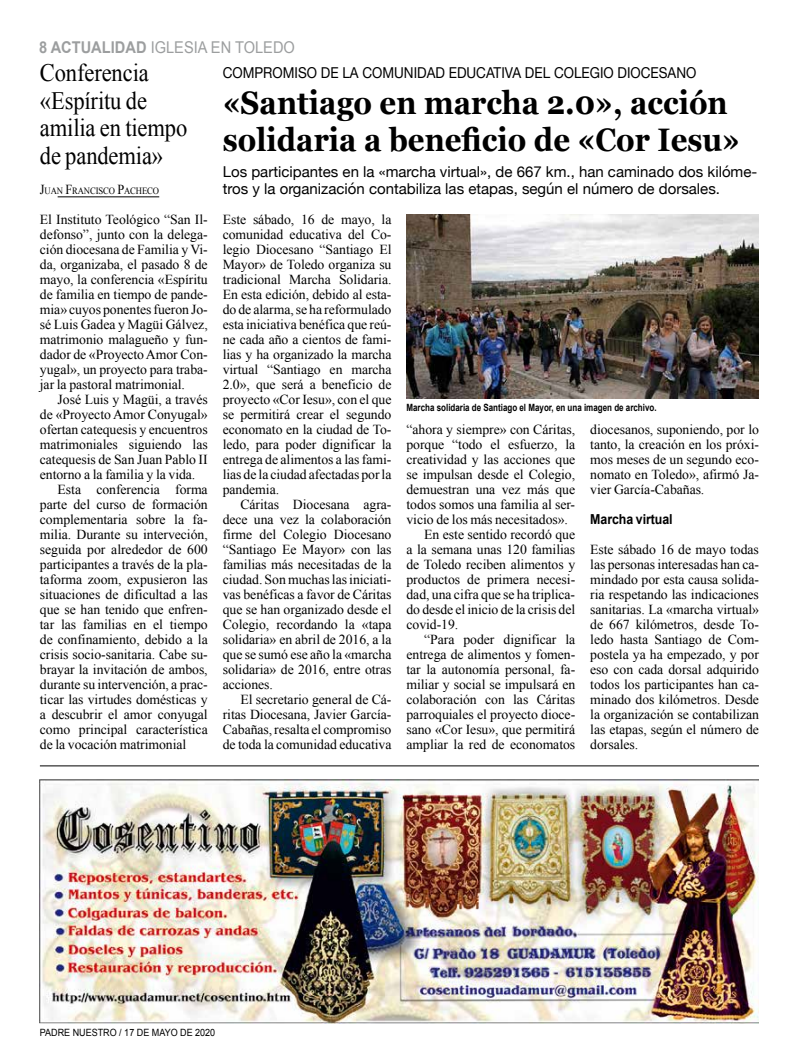
<style>
.page{position:relative;width:798px;height:1063px;background:#fff}
.page>*{position:absolute;margin:0;border:0;box-sizing:border-box;transform-origin:0 0}
.t1{font:700 32.5px/36.2px "Georgia";color:#000;scale:.9 1}
.t2{font:25px/27.5px "Times New Roman";letter-spacing:-.005em;color:#000;scale:.9 1}
.t3{font:16.25px "Arial";color:#9c9e9f;scale:.9 1}
.t4{font:15px/17.5px "Helvetica Neue";color:#000}
.t5{font:15px "Helvetica Neue";color:#000;scale:.9 1}
.t6{font:13.75px/15px "Times New Roman";letter-spacing:-.005em;color:#000;text-align:justify}
.t7{font:700 13.75px "Arial";letter-spacing:-.005em;color:#000;scale:.9 1}
.t8{font:700 10px "Arial";color:#000;scale:.8 1}
.t9{font:10px "Arial";color:#000;scale:.9 1}
.t10{font:9.62px "Times New Roman";letter-spacing:-.015em;color:#000;scale:.9 1}
.s1{font-weight:700}
.s2{font-size:13.75px}
</style>
<div class="page">
<img style="left:40px;top:779px;width:718px;height:244px">
<hr style="left:40px;top:766px;width:718px;height:1px;background:#000">
<img style="left:406px;top:215px;width:352px;height:184px">
<hr style="left:58px;top:197px;width:101px;height:1px;background:#000">
<p class="t3" style="left:39px;top:37px;width:286px"><span class="s1">8 ACTUALIDAD</span> IGLESIA EN TOLEDO</p>
<p class="t5" style="left:223px;top:62px;width:527px">COMPROMISO DE LA COMUNIDAD EDUCATIVA DEL COLEGIO DIOCESANO</p>
<h1 class="t1" style="left:223px;top:83px;width:576px">«Santiago en marcha 2.0», acción solidaria a beneficio de «Cor Iesu»</h1>
<p class="t4" style="left:223px;top:164px;width:536px">Los participantes en la «marcha virtual», de 667 km., han caminado dos kilóme&shy;tros y la organización contabiliza las etapas, según el número de dorsales.</p>
<p class="t6" style="left:223px;top:212px;width:170px">Este sábado, 16 de mayo, la comunidad educativa del Co&shy;legio Diocesano “Santiago El Mayor» de Toledo organiza su tradicional Marcha Solidaria.<br>En esta edición, debido al esta&shy;do de alarma, se ha reformulado esta iniciativa benéfica que reú&shy;ne cada año a cientos de fami&shy;lias y ha organizado la marcha virtual “Santiago en marcha 2.0», que será a beneficio de proyecto «Cor Iesu», con el que se permitirá crear el segundo economato en la ciudad de To&shy;ledo, para poder dignificar la entrega de alimentos a las fami&shy;lias de la ciudad afectadas por la pandemia.</p>
<p class="t6" style="left:223px;top:497px;width:170px;text-indent:18px">Cáritas Diocesana agra&shy;dece una vez la colaboración firme del Colegio Diocesano “Santiago Ee Mayor» con las familias más necesitadas de la ciudad. Son muchas las iniciati&shy;vas benéficas a favor de Cáritas que se han organizado desde el Colegio, recordando la «tapa solidaria» en abril de 2016, a la que se sumó ese año la «marcha solidaria» de 2016, entre otras acciones.</p>
<p class="t6" style="left:223px;top:692px;width:170px;text-indent:18px">El secretario general de Cá&shy;ritas Diocesana, Javier García-Cabañas, resalta el compromiso de toda la comunidad educativa</p>
<h2 class="t2" style="left:40px;top:59px;width:165px">Conferencia «Espíritu de amilia en tiempo de pandemia»</h2>
<p class="t10" style="left:40px;top:184px;width:134px"><span class="s2">J</span>UAN <span class="s2">F</span>RANCISCO <span class="s2">P</span>ACHECO</p>
<p class="t6" style="left:40px;top:211px;width:169px">El Instituto Teológico “San Il&shy;defonso”, junto con la delega&shy;ción diocesana de Familia y Vi&shy;da, organizaba, el pasado 8 de mayo, la conferencia «Espíritu de familia en tiempo de pande&shy;mia» cuyos ponentes fueron Jo&shy;sé Luis Gadea y Magüi Gálvez, matrimonio malagueño y fun&shy;dador de «Proyecto Amor Con&shy;yugal», un proyecto para traba&shy;jar la pastoral matrimonial.</p>
<p class="t6" style="left:58px;top:391px;width:151px">José Luis y Magüi, a través</p>
<p class="t6" style="left:40px;top:406px;width:169px">de «Proyecto Amor Conyugal»</p>
<p class="t6" style="left:40px;top:421px;width:169px">ofertan catequesis y encuentros</p>
<p class="t6" style="left:40px;top:436px;width:169px">matrimoniales siguiendo las</p>
<p class="t6" style="left:40px;top:451px;width:169px">catequesis de San Juan Pablo II</p>
<p class="t6" style="left:40px;top:466px;width:157px">entorno a la familia y la vida.</p>
<p class="t6" style="left:58px;top:481px;width:151px">Esta conferencia forma</p>
<p class="t6" style="left:40px;top:496px;width:169px">parte del curso de formación</p>
<p class="t6" style="left:40px;top:511px;width:169px">complementaria sobre la fa-</p>
<p class="t6" style="left:40px;top:526px;width:169px">milia. Durante su interveción,</p>
<p class="t6" style="left:40px;top:541px;width:169px">seguida por alrededor de 600</p>
<p class="t6" style="left:40px;top:556px;width:169px">participantes a través de la pla-</p>
<p class="t6" style="left:40px;top:571px;width:169px">taforma zoom, expusieron las</p>
<p class="t6" style="left:40px;top:586px;width:169px">situaciones de dificultad a las</p>
<p class="t6" style="left:40px;top:601px;width:169px">que se han tenido que enfren-</p>
<p class="t6" style="left:40px;top:616px;width:169px">tar las familias en el tiempo</p>
<p class="t6" style="left:40px;top:631px;width:169px">de confinamiento, debido a la</p>
<p class="t6" style="left:40px;top:646px;width:169px">crisis socio-sanitaria. Cabe su-</p>
<p class="t6" style="left:40px;top:661px;width:169px">brayar la invitación de ambos,</p>
<p class="t6" style="left:40px;top:676px;width:169px">durante su intervención, a prac-</p>
<p class="t6" style="left:40px;top:691px;width:169px">ticar las virtudes domésticas y</p>
<p class="t6" style="left:40px;top:706px;width:169px">a descubrir el amor conyugal</p>
<p class="t6" style="left:40px;top:721px;width:169px">como principal característica</p>
<p class="t6" style="left:40px;top:736px;width:148px">de la vocación matrimonial</p>
<p class="t8" style="left:406px;top:401px;width:314px">Marcha solidaria de Santiago el Mayor, en una imagen de archivo.</p>
<p class="t6" style="left:406px;top:422px;width:170px">“ahora y siempre» con Cáritas,</p>
<p class="t6" style="left:406px;top:437px;width:170px">porque “todo el esfuerzo, la</p>
<p class="t6" style="left:406px;top:452px;width:170px">creatividad y las acciones que</p>
<p class="t6" style="left:406px;top:467px;width:170px">se impulsan desde el Colegio,</p>
<p class="t6" style="left:406px;top:482px;width:170px">demuestran una vez más que</p>
<p class="t6" style="left:406px;top:497px;width:170px">todos somos una familia al ser-</p>
<p class="t6" style="left:406px;top:512px;width:163px">vicio de los más necesitados».</p>
<p class="t6" style="left:424px;top:527px;width:152px">En este sentido recordó que</p>
<p class="t6" style="left:406px;top:542px;width:170px">a la semana unas 120 familias</p>
<p class="t6" style="left:406px;top:557px;width:170px">de Toledo reciben alimentos y</p>
<p class="t6" style="left:406px;top:572px;width:170px">productos de primera necesi-</p>
<p class="t6" style="left:406px;top:587px;width:170px">dad, una cifra que se ha triplica-</p>
<p class="t6" style="left:406px;top:602px;width:170px">do desde el inicio de la crisis del</p>
<p class="t6" style="left:406px;top:617px;width:53px">covid-19.</p>
<p class="t6" style="left:424px;top:632px;width:152px">“Para poder dignificar la</p>
<p class="t6" style="left:406px;top:647px;width:170px">entrega de alimentos y fomen-</p>
<p class="t6" style="left:406px;top:662px;width:170px">tar la autonomía personal, fa-</p>
<p class="t6" style="left:406px;top:677px;width:170px">miliar y social se impulsará en</p>
<p class="t6" style="left:406px;top:692px;width:170px">colaboración con las Cáritas</p>
<p class="t6" style="left:406px;top:707px;width:170px">parroquiales el proyecto dioce-</p>
<p class="t6" style="left:406px;top:722px;width:170px">sano «Cor Iesu», que permitirá</p>
<p class="t6" style="left:406px;top:737px;width:170px">ampliar la red de economatos</p>
<p class="t6" style="left:590px;top:422px;width:170px">diocesanos, suponiendo, por lo tanto, la creación en los próxi&shy;mos meses de un segundo eco&shy;nomato en Toledo», afirmó Ja&shy;vier García-Cabañas.</p>
<p class="t7" style="left:590px;top:510px;width:93px">Marcha virtual</p>
<p class="t6" style="left:590px;top:542px;width:170px">Este sábado 16 de mayo todas las personas interesadas han ca&shy;mindado por esta causa solida&shy;ria respetando las indicaciones sanitarias. La «marcha virtual» de 667 kilómetros, desde To&shy;ledo hasta Santiago de Com&shy;postela ya ha empezado, y por eso con cada dorsal adquirido todos los participantes han ca&shy;minado dos kilómetros. Desde la organización se contabilizan las etapas, según el número de dorsales.</p>
<p class="t9" style="left:40px;top:1026px;width:196px">PADRE NUESTRO / 17 DE MAYO DE 2020</p>
</div>
